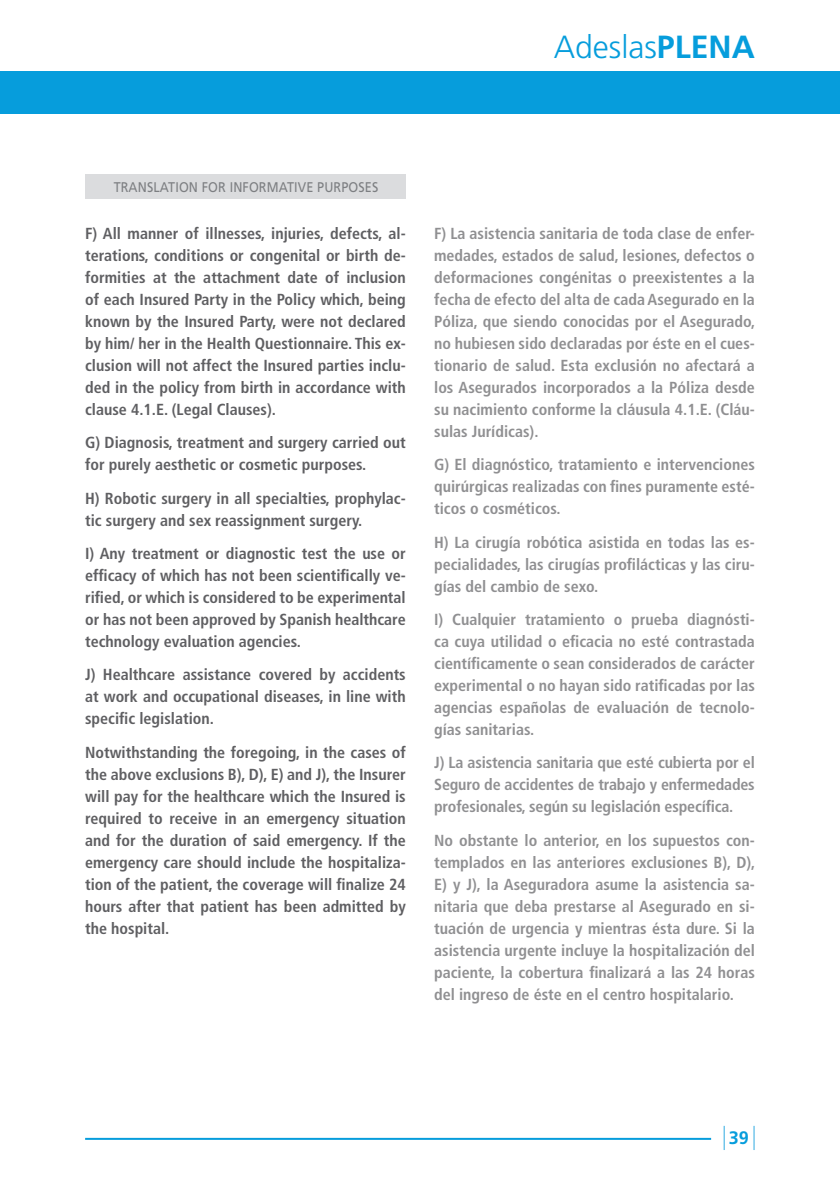
<style>
.page{position:relative;width:840px;height:1191px;background:#fff}
.page>*{position:absolute;margin:0;border:0;box-sizing:border-box;transform-origin:0 0}
.t1{font:300 32px "Frutiger";color:#069ddc}
.t2{font:700 18px "Frutiger";color:#069ddc}
.t3{font:700 condensed 16px/22px "Frutiger";color:#5f5f62;text-align:justify}
.t4{font:14px "Frutiger";letter-spacing:.01em;color:#7d7f82;scale:.9 1}
.s1{font-weight:700}
</style>
<div class="page">
<div style="left:0;top:71px;width:839px;height:43px;background:#069ddc"></div>
<hr style="left:85px;top:1137px;width:625px;height:2px;background:#069ddc">
<svg style="left:753px;top:1125px;width:1px;height:25px"></svg>
<svg style="left:723px;top:1126px;width:1px;height:24px"></svg>
<div style="left:85px;top:174px;width:320px;height:25px;background:#dbdcde"></div>
<h1 class="t1" style="left:553px;top:29px;width:202px">Adeslas<span class="s1">PLENA</span></h1>
<p class="t4" style="left:114px;top:179px;width:295px">TRANSLATION FOR INFORMATIVE PURPOSES</p>
<p class="t3" style="left:85px;top:222px;width:322px">F) All manner of illnesses, injuries, defects, al&shy;terations, conditions or congenital or birth de&shy;formities at the attachment date of inclusion of each Insured Party in the Policy which, being known by the Insured Party, were not declared by him/ her in the Health Questionnaire. This ex&shy;clusion will not affect the Insured parties inclu&shy;ded in the policy from birth in accordance with clause 4.1.E. (Legal Clauses).</p>
<p class="t3" style="left:85px;top:432px;width:322px">G) Diagnosis, treatment and surgery carried out for purely aesthetic or cosmetic purposes.</p>
<p class="t3" style="left:85px;top:487px;width:322px">H) Robotic surgery in all specialties, prophylac&shy;tic surgery and sex reassignment surgery.</p>
<p class="t3" style="left:85px;top:542px;width:322px">I) Any treatment or diagnostic test the use or efficacy of which has not been scientifically ve&shy;rified, or which is considered to be experimental or has not been approved by Spanish healthcare technology evaluation agencies.</p>
<p class="t3" style="left:85px;top:664px;width:322px">J) Healthcare assistance covered by accidents at work and occupational diseases, in line with specific legislation.</p>
<p class="t3" style="left:85px;top:741px;width:322px">Notwithstanding the foregoing, in the cases of the above exclusions B), D), E) and J), the Insurer will pay for the healthcare which the Insured is required to receive in an emergency situation and for the duration of said emergency. If the emergency care should include the hospitaliza&shy;tion of the patient, the coverage will finalize 24 hours after that patient has been admitted by the hospital.</p>
<p class="t3" style="left:434px;top:222px;width:322px">F) La asistencia sanitaria de toda clase de enfer&shy;medades, estados de salud, lesiones, defectos o deformaciones congénitas o preexistentes a la fecha de efecto del alta de cada Asegurado en la Póliza, que siendo conocidas por el Asegurado, no hubiesen sido declaradas por éste en el cues&shy;tionario de salud. Esta exclusión no afectará a los Asegurados incorporados a la Póliza desde su nacimiento conforme la cláusula 4.1.E. (Cláu&shy;sulas Jurídicas).</p>
<p class="t3" style="left:434px;top:454px;width:322px">G) El diagnóstico, tratamiento e intervenciones quirúrgicas realizadas con fines puramente esté&shy;ticos o cosméticos.</p>
<p class="t3" style="left:434px;top:531px;width:322px">H) La cirugía robótica asistida en todas las es&shy;pecialidades, las cirugías profilácticas y las ciru&shy;gías del cambio de sexo.</p>
<p class="t3" style="left:434px;top:608px;width:322px">I) Cualquier tratamiento o prueba diagnósti&shy;ca cuya utilidad o eficacia no esté contrastada científicamente o sean considerados de carácter experimental o no hayan sido ratificadas por las agencias españolas de evaluación de tecnolo&shy;gías sanitarias.</p>
<p class="t3" style="left:434px;top:752px;width:322px">J) La asistencia sanitaria que esté cubierta por el Seguro de accidentes de trabajo y enfermedades profesionales, según su legislación específica.</p>
<p class="t3" style="left:434px;top:829px;width:322px">No obstante lo anterior, en los supuestos con&shy;templados en las anteriores exclusiones B), D), E) y J), la Aseguradora asume la asistencia sa&shy;nitaria que deba prestarse al Asegurado en si&shy;tuación de urgencia y mientras ésta dure. Si la asistencia urgente incluye la hospitalización del paciente, la cobertura finalizará a las 24 horas del ingreso de éste en el centro hospitalario.</p>
<p class="t2" style="left:728px;top:1127px;width:22px">39</p>
</div>
